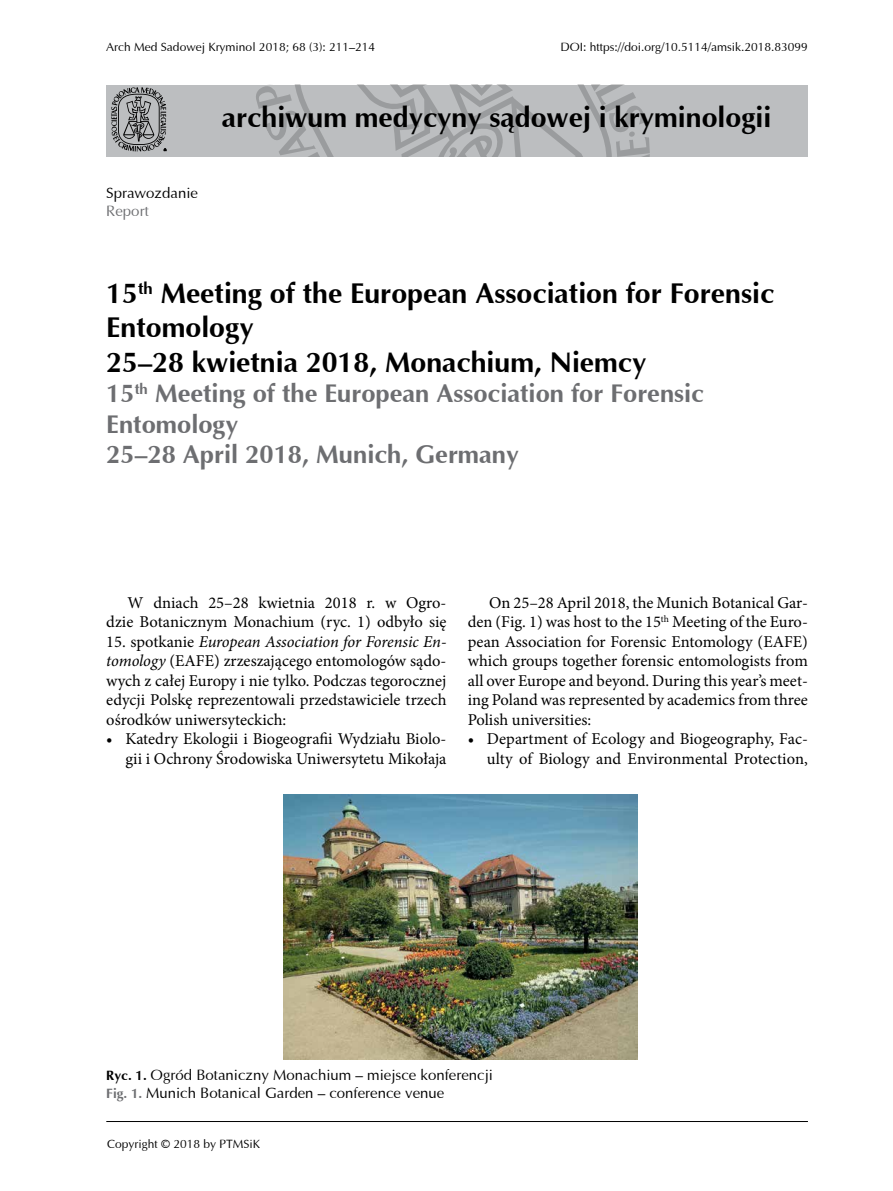
<style>
.page{position:relative;width:893px;height:1191px;background:#fff}
.page>*{position:absolute;margin:0;border:0;box-sizing:border-box;transform-origin:0 0}
.t1{font:700 28.5px/34.2px "Ottawa";color:#000}
.t2{font:700 25.5px/30.6px "Ottawa";color:#6d6e71}
.t3{font:16.5px/19.5px "Minion Pro";color:#000;text-align:right}
.t4{font:15px/18px "Ottawa";color:#000}
.t5{font:15px "Ottawa";color:#6d6e71}
.t6{font:12px "Ottawa";color:#000}
.s1{font-style:italic}
.s2{font-weight:700;font-size:13.5px}
.s3{font-weight:700;font-size:13.5px;color:#6d6e71}
</style>
<div class="page">
<div style="left:106px;top:85px;width:702px;height:71px;background:#bcbec0"></div>
<svg style="left:256px;top:85px;width:394px;height:71px"></svg>
<svg style="left:111px;top:87px;width:56px;height:64px"></svg>
<hr style="left:106px;top:1121px;width:702px;height:1px;background:#000">
<img style="left:283px;top:794px;width:354px;height:266px">
<p class="t6" style="left:106px;top:40px;width:270px">Arch Med Sadowej Kryminol 2018; 68 (3): 211–214</p>
<p class="t6" style="left:560px;top:40px;width:249px">DOI: https://doi.org/10.5114/amsik.2018.83099</p>
<p class="t4" style="left:106px;top:183px;width:93px">Sprawozdanie</p>
<p class="t5" style="left:106px;top:202px;width:44px">Report</p>
<h1 class="t1" style="left:222px;top:99px;width:551px">archiwum medycyny sądowej i kryminologii</h1>
<h1 class="t1" style="left:106px;top:276px;width:669px">15<sup>th</sup> Meeting of the European Association for Forensic<br>Entomology<br>25–28 kwietnia 2018, Monachium, Niemcy</h1>
<h2 class="t2" style="left:106px;top:378px;width:599px">15<sup>th</sup> Meeting of the European Association for Forensic<br>Entomology<br>25–28 April 2018, Munich, Germany</h2>
<p class="t3" style="left:106px;top:592px;width:342px">W dniach 25–28 kwietnia 2018 r. w Ogro&shy;dzie Botanicznym Monachium (ryc. 1) odbyło się</p>
<p class="t3" style="left:106px;top:631px;width:342px;text-align:justify">15. spotkanie <span class="s1">European Association for Forensic En&shy;tomology</span> (EAFE) zrzeszającego entomologów sądo&shy;wych z całej Europy i nie tylko. Podczas tegorocznej edycji Polskę reprezentowali przedstawiciele trzech ośrodków uniwersyteckich:</p>
<p class="t3" style="left:106px;top:729px;width:342px">• Katedry Ekologii i Biogeografii Wydziału Biolo&shy;gii i Ochrony Środowiska Uniwersytetu Mikołaja</p>
<p class="t3" style="left:468px;top:592px;width:342px;text-align:justify;text-indent:21px">On 25–28 April 2018, the Munich Botanical Gar&shy;den (Fig. 1) was host to the 15<sup>th</sup> Meeting of the Euro&shy;pean Association for Forensic Entomology (EAFE) which groups together forensic entomologists from all over Europe and beyond. During this year’s meet&shy;ing Poland was represented by academics from three Polish universities:</p>
<p class="t3" style="left:468px;top:729px;width:342px">• Department of Ecology and Biogeography, Fac&shy;ulty of Biology and Environmental Protection,</p>
<p class="t4" style="left:106px;top:1065px;width:388px"><span class="s2">Ryc. 1.</span> Ogród Botaniczny Monachium – miejsce konferencji<br><span class="s3">Fig. 1.</span> Munich Botanical Garden – conference venue</p>
<p class="t6" style="left:107px;top:1136px;width:155px">Copyright © 2018 by PTMSiK</p>
</div>
